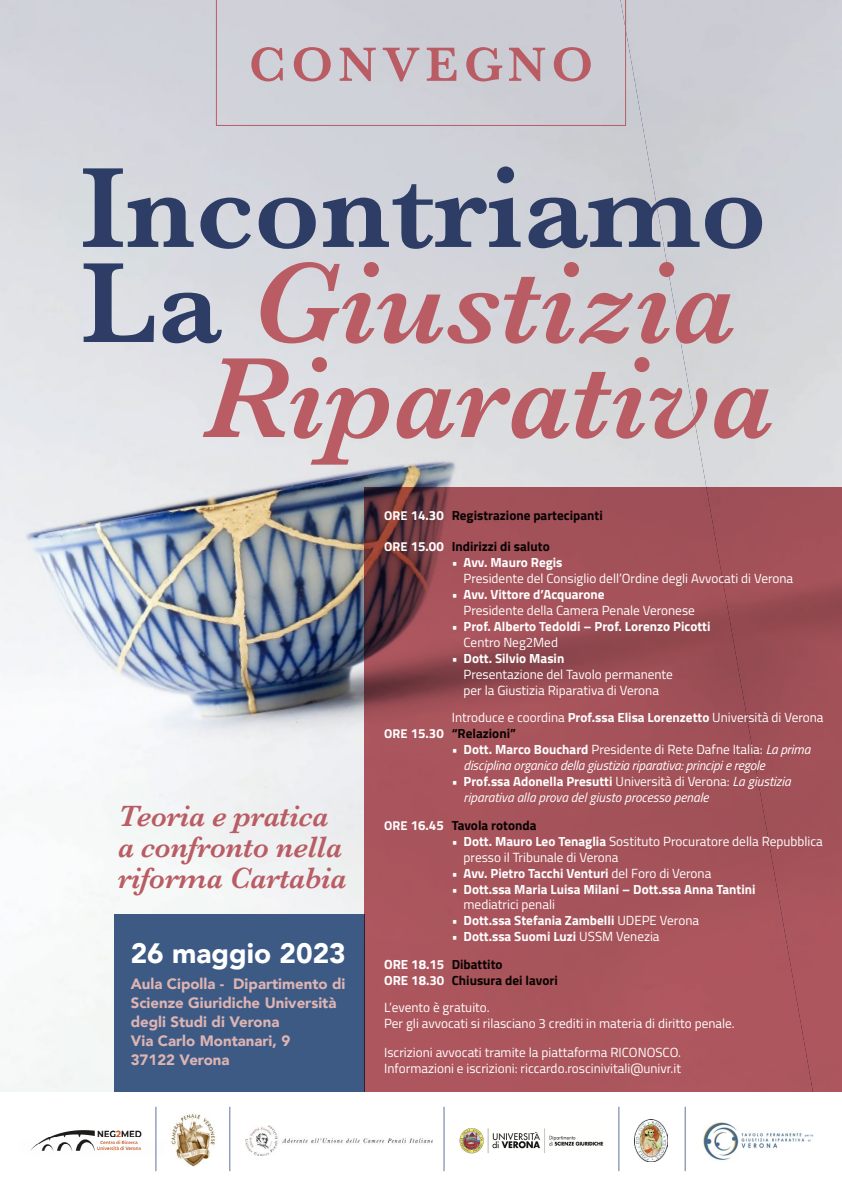
<style>
.page{position:relative;width:842px;height:1191px;background:#fff}
.page>*{position:absolute;margin:0;border:0;box-sizing:border-box;transform-origin:0 0}
.t1{font:italic 600 118.6px "Baskerville";color:#b95c64}
.t2{font:600 118.6px "Baskerville";color:#2d3d65}
.t3{font:600 50px "Baskerville";letter-spacing:.11em;color:#b95c64}
.t4{font:italic 600 30.4px/31.4px "Baskerville";letter-spacing:-.01em;color:#b95c64}
.t5{font:900 28px "Avenir";color:#fff}
.t6{font:900 15px/19px "Avenir";color:#ddb4b2}
.t7{font:13.3px/15.9px "Titillium Web";color:#fff}
.t8{font:700 13.3px/15.9px "Titillium Web";color:#fff}
.t9{font:italic 13.3px/15.9px "Titillium Web";letter-spacing:-.01em;color:#fff}
.t10{font:700 13.3px "Titillium Web";color:#080302}
.s1{font-style:normal;color:#2d3d65}
.s2{font-size:12.7px;color:#fff}
.s3{color:#fff}
.s4{font-weight:700}
.s5{font-weight:400}
.s6{font-weight:700;font-size:12.7px}
.s7{font-weight:700;color:#080302}
.s8{font-weight:700;font-style:normal}
.s9{font-style:normal}
</style>
<div class="page">
<img style="left:0;top:0;width:620px;height:1092px">
<img style="left:620px;top:0;width:222px;height:1092px">
<div style="left:114px;top:914px;width:250px;height:177px;background:#3d5a85"></div>
<svg style="left:364px;top:488px;width:478px;height:603px;background:#a25058"></svg>
<div style="left:216px;top:0;width:410px;height:126px;background:#cdcdd5"></div>
<img style="left:703px;top:1122px;width:111px;height:38px">
<img style="left:246px;top:1125px;width:186px;height:30px">
<img style="left:459px;top:1128px;width:145px;height:26px">
<img style="left:30px;top:1124px;width:126px;height:33px">
<img style="left:171px;top:1114px;width:45px;height:53px">
<img style="left:634px;top:1119px;width:34px;height:42px">
<hr style="left:156px;top:1106px;width:1px;height:65px;background:#5d739e">
<hr style="left:230px;top:1106px;width:1px;height:65px;background:#5d739e">
<hr style="left:444px;top:1106px;width:1px;height:65px;background:#5d739e">
<hr style="left:619px;top:1106px;width:1px;height:65px;background:#5d739e">
<hr style="left:685px;top:1106px;width:1px;height:65px;background:#5d739e">
<p class="t3" style="left:249px;top:29px;width:346px">CONVEGNO</p>
<p class="t2" style="left:81px;top:125px;width:688px">Incontriamo</p>
<p class="t1" style="left:81px;top:223px;width:656px"><span class="s1">La</span> Giustizia</p>
<p class="t1" style="left:203px;top:318px;width:572px">Riparativa</p>
<p class="t4" style="left:118px;top:800px;width:230px">Teoria e pratica a confronto nella riforma Cartabia</p>
<p class="t5" style="left:131px;top:929px;width:217px">26 maggio 2023</p>
<p class="t6" style="left:131px;top:973px;width:216px">Aula Cipolla - Dipartimento di<br>Scienze Giuridiche Università degli Studi di Verona</p>
<p class="t6" style="left:131px;top:1030px;width:161px">Via Carlo Montanari, 9</p>
<p class="t6" style="left:131px;top:1049px;width:100px">37122 Verona</p>
<p class="t10" style="left:384px;top:505px;width:220px"><span class="s2">ORE</span> <span class="s3">14.30</span> Registrazione partecipanti</p>
<p class="t10" style="left:384px;top:536px;width:167px"><span class="s2">ORE</span> <span class="s3">15.00</span> Indirizzi di saluto</p>
<p class="t7" style="left:464px;top:554px;width:331px;text-indent:-12px"><span class="s4">• Avv. Mauro Regis<br></span>Presidente del Consiglio dell’Ordine degli Avvocati di Verona</p>
<p class="t7" style="left:464px;top:586px;width:233px;text-indent:-12px"><span class="s4">• Avv. Vittore d’Acquarone<br></span>Presidente della Camera Penale Veronese</p>
<p class="t8" style="left:464px;top:617px;width:248px;text-indent:-12px">• Prof. Alberto Tedoldi – Prof. Lorenzo Picotti<br><span class="s5">Centro Neg2Med</span></p>
<p class="t7" style="left:464px;top:649px;width:211px;text-indent:-12px"><span class="s4">• Dott. Silvio Masin<br></span>Presentazione del Tavolo permanente per la Giustizia Riparativa di Verona</p>
<p class="t7" style="left:384px;top:709px;width:441px;text-indent:68px">Introduce e coordina <span class="s4">Prof.ssa Elisa Lorenzetto</span> Università di Verona<br><span class="s6">ORE</span> <span class="s4">15.30</span> <span class="s7">“Relazioni”</span></p>
<p class="t9" style="left:464px;top:741px;width:348px;text-indent:-12px"><span class="s8">• Dott. Marco Bouchard</span> <span class="s9">Presidente di Rete Dafne Italia:</span> La prima disciplina organica della giustizia riparativa: principi e regole</p>
<p class="t9" style="left:464px;top:773px;width:329px;text-indent:-12px"><span class="s8">• Prof.ssa Adonella Presutti</span> <span class="s9">Università di Verona:</span> La giustizia riparativa alla prova del giusto processo penale</p>
<p class="t10" style="left:384px;top:815px;width:154px"><span class="s2">ORE</span> <span class="s3">16.45</span> Tavola rotonda</p>
<p class="t7" style="left:464px;top:832px;width:361px;text-indent:-12px"><span class="s4">• Dott. Mauro Leo Tenaglia</span> Sostituto Procuratore della Repubblica presso il Tribunale di Verona</p>
<p class="t8" style="left:452px;top:864px;width:261px">• Avv. Pietro Tacchi Venturi <span class="s5">del Foro di Verona</span></p>
<p class="t8" style="left:464px;top:880px;width:293px;text-indent:-12px">• Dott.ssa Maria Luisa Milani – Dott.ssa Anna Tantini <span class="s5">mediatrici penali</span></p>
<p class="t8" style="left:452px;top:912px;width:249px">• Dott.ssa Stefania Zambelli <span class="s5">UDEPE Verona</span></p>
<p class="t8" style="left:452px;top:928px;width:209px">• Dott.ssa Suomi Luzi <span class="s5">USSM Venezia</span></p>
<p class="t10" style="left:384px;top:954px;width:120px"><span class="s3">ORE 18.15</span> Dibattito</p>
<p class="t10" style="left:384px;top:970px;width:175px"><span class="s3">ORE 18.30</span> Chiusura dei lavori</p>
<p class="t7" style="left:384px;top:998px;width:107px">L’evento è gratuito.</p>
<p class="t7" style="left:384px;top:1014px;width:352px">Per gli avvocati si rilasciano 3 crediti in materia di diritto penale.</p>
<p class="t7" style="left:384px;top:1043px;width:298px">Iscrizioni avvocati tramite la piattaforma RICONOSCO.</p>
<p class="t7" style="left:384px;top:1059px;width:298px">Informazioni e iscrizioni: riccardo.roscinivitali@univr.it</p>
</div>
